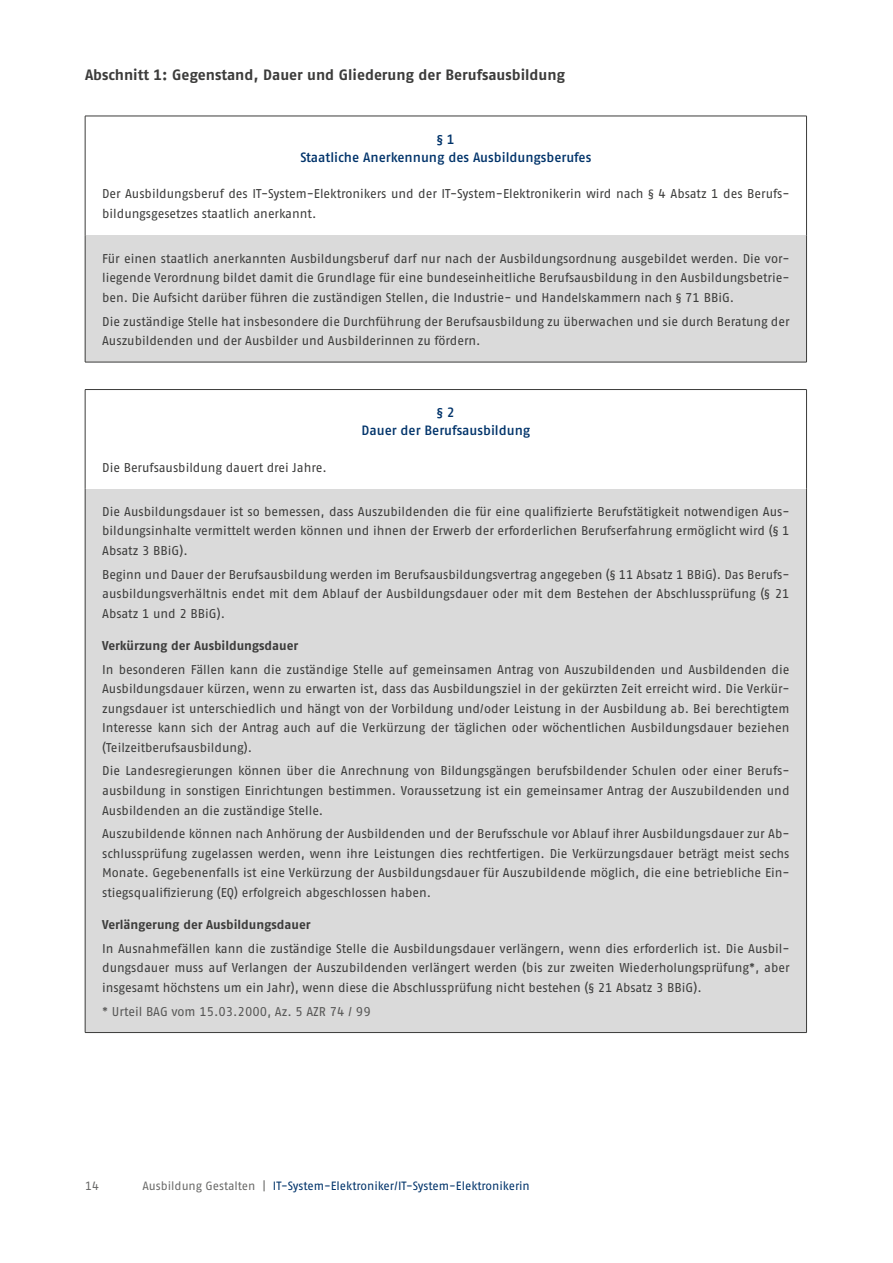
<style>
.page{position:relative;width:893px;height:1263px;background:#fff}
.page>*{position:absolute;margin:0;border:0;box-sizing:border-box;transform-origin:0 0}
.id959{font:700 15px "Fago Pro";color:#3c3c3b}
.id279{font:500 13.5px/18px "Fago Pro";letter-spacing:-.005em;color:#00336a;text-align:center}
.id255{font:12.75px/19.5px "Fago Pro";color:#3c3c3b;text-align:justify}
.id255-2{font:700 12.75px "Fago Pro";letter-spacing:-.005em;color:#3c3c3b}
.id255-3{font:12.75px "Fago Pro";color:#575756}
.t1{font:12px "Fago Pro";letter-spacing:-.005em;color:#00336a}
.t2{font:12px "Fago Pro";color:#6b6b6a}
.s1{color:#6b6b6a}
</style>
<div class="page">
<div style="left:85px;top:236px;width:721px;height:126px;background:#dadada"></div>
<hr style="left:85px;top:116px;width:722px;height:1px;background:#3c3c3b">
<hr style="left:85px;top:116px;width:1px;height:120px;background:#3c3c3b">
<hr style="left:806px;top:116px;width:1px;height:120px;background:#3c3c3b">
<hr style="left:85px;top:236px;width:1px;height:126px;background:#3c3c3b">
<hr style="left:806px;top:236px;width:1px;height:126px;background:#3c3c3b">
<hr style="left:85px;top:362px;width:722px;height:1px;background:#3c3c3b">
<div style="left:85px;top:489px;width:721px;height:543px;background:#dadada"></div>
<hr style="left:85px;top:389px;width:722px;height:1px;background:#3c3c3b">
<hr style="left:85px;top:390px;width:1px;height:99px;background:#3c3c3b">
<hr style="left:806px;top:390px;width:1px;height:99px;background:#3c3c3b">
<hr style="left:85px;top:489px;width:1px;height:543px;background:#3c3c3b">
<hr style="left:806px;top:489px;width:1px;height:543px;background:#3c3c3b">
<hr style="left:85px;top:1032px;width:722px;height:1px;background:#3c3c3b">
<p class="id959" style="left:85px;top:66px;width:481px">Abschnitt 1: Gegenstand, Dauer und Gliederung der Berufsausbildung</p>
<p class="id279" style="left:300px;top:130px;width:292px">§ 1<br>Staatliche Anerkennung des Ausbildungsberufes</p>
<p class="id255" style="left:102px;top:184px;width:689px">Der Ausbildungsberuf des IT-System-Elektronikers und der IT-System-Elektronikerin wird nach § 4 Absatz 1 des Berufs&shy;bildungsgesetzes staatlich anerkannt.</p>
<p class="id255" style="left:102px;top:249px;width:689px">Für einen staatlich anerkannten Ausbildungsberuf darf nur nach der Ausbildungsordnung ausgebildet werden. Die vor&shy;liegende Verordnung bildet damit die Grundlage für eine bundeseinheitliche Berufsausbildung in den Ausbildungsbetrie&shy;ben. Die Aufsicht darüber führen die zuständigen Stellen, die Industrie- und Handelskammern nach § 71 BBiG.</p>
<p class="id255" style="left:102px;top:311px;width:689px">Die zuständige Stelle hat insbesondere die Durchführung der Berufsausbildung zu überwachen und sie durch Beratung der<br>Auszubildenden und der Ausbilder und Ausbilderinnen zu fördern.</p>
<p class="id279" style="left:361px;top:403px;width:170px">§ 2<br>Dauer der Berufsausbildung</p>
<p class="id255" style="left:102px;top:458px;width:226px">Die Berufsausbildung dauert drei Jahre.</p>
<p class="id255" style="left:102px;top:502px;width:689px">Die Ausbildungsdauer ist so bemessen, dass Auszubildenden die für eine qualifizierte Berufstätigkeit notwendigen Aus&shy;bildungsinhalte vermittelt werden können und ihnen der Erwerb der erforderlichen Berufserfahrung ermöglicht wird (§ 1<br>Absatz 3 BBiG).</p>
<p class="id255" style="left:102px;top:564px;width:689px">Beginn und Dauer der Berufsausbildung werden im Berufsausbildungsvertrag angegeben (§ 11 Absatz 1 BBiG). Das Berufs&shy;ausbildungsverhältnis endet mit dem Ablauf der Ausbildungsdauer oder mit dem Bestehen der Abschlussprüfung (§ 21<br>Absatz 1 und 2 BBiG).</p>
<p class="id255-2" style="left:102px;top:638px;width:198px">Verkürzung der Ausbildungsdauer</p>
<p class="id255" style="left:102px;top:659px;width:689px">In besonderen Fällen kann die zuständige Stelle auf gemeinsamen Antrag von Auszubildenden und Ausbildenden die Ausbildungsdauer kürzen, wenn zu erwarten ist, dass das Ausbildungsziel in der gekürzten Zeit erreicht wird. Die Verkür&shy;zungsdauer ist unterschiedlich und hängt von der Vorbildung und/oder Leistung in der Ausbildung ab. Bei berechtigtem Interesse kann sich der Antrag auch auf die Verkürzung der täglichen oder wöchentlichen Ausbildungsdauer beziehen (Teilzeitberufsausbildung).</p>
<p class="id255" style="left:102px;top:761px;width:689px">Die Landesregierungen können über die Anrechnung von Bildungsgängen berufsbildender Schulen oder einer Berufs&shy;ausbildung in sonstigen Einrichtungen bestimmen. Voraussetzung ist ein gemeinsamer Antrag der Auszubildenden und Ausbildenden an die zuständige Stelle.</p>
<p class="id255" style="left:102px;top:824px;width:689px">Auszubildende können nach Anhörung der Ausbildenden und der Berufsschule vor Ablauf ihrer Ausbildungsdauer zur Ab&shy;schlussprüfung zugelassen werden, wenn ihre Leistungen dies rechtfertigen. Die Verkürzungsdauer beträgt meist sechs Monate. Gegebenenfalls ist eine Verkürzung der Ausbildungsdauer für Auszubildende möglich, die eine betriebliche Ein&shy;stiegsqualifizierung (EQ) erfolgreich abgeschlossen haben.</p>
<p class="id255-2" style="left:102px;top:917px;width:210px">Verlängerung der Ausbildungsdauer</p>
<p class="id255" style="left:102px;top:938px;width:689px">In Ausnahmefällen kann die zuständige Stelle die Ausbildungsdauer verlängern, wenn dies erforderlich ist. Die Ausbil&shy;dungsdauer muss auf Verlangen der Auszubildenden verlängert werden (bis zur zweiten Wiederholungsprüfung*, aber insgesamt höchstens um ein Jahr), wenn diese die Abschlussprüfung nicht bestehen (§ 21 Absatz 3 BBiG).</p>
<p class="id255-3" style="left:102px;top:1003px;width:270px">* Urteil BAG vom 15.03.2000, Az. 5 AZR 74 / 99</p>
<p class="t2" style="left:85px;top:1178px;width:15px">14</p>
<p class="t1" style="left:142px;top:1178px;width:389px"><span class="s1">Ausbildung Gestalten |</span> IT-System-Elektroniker/IT-System-Elektronikerin</p>
</div>
